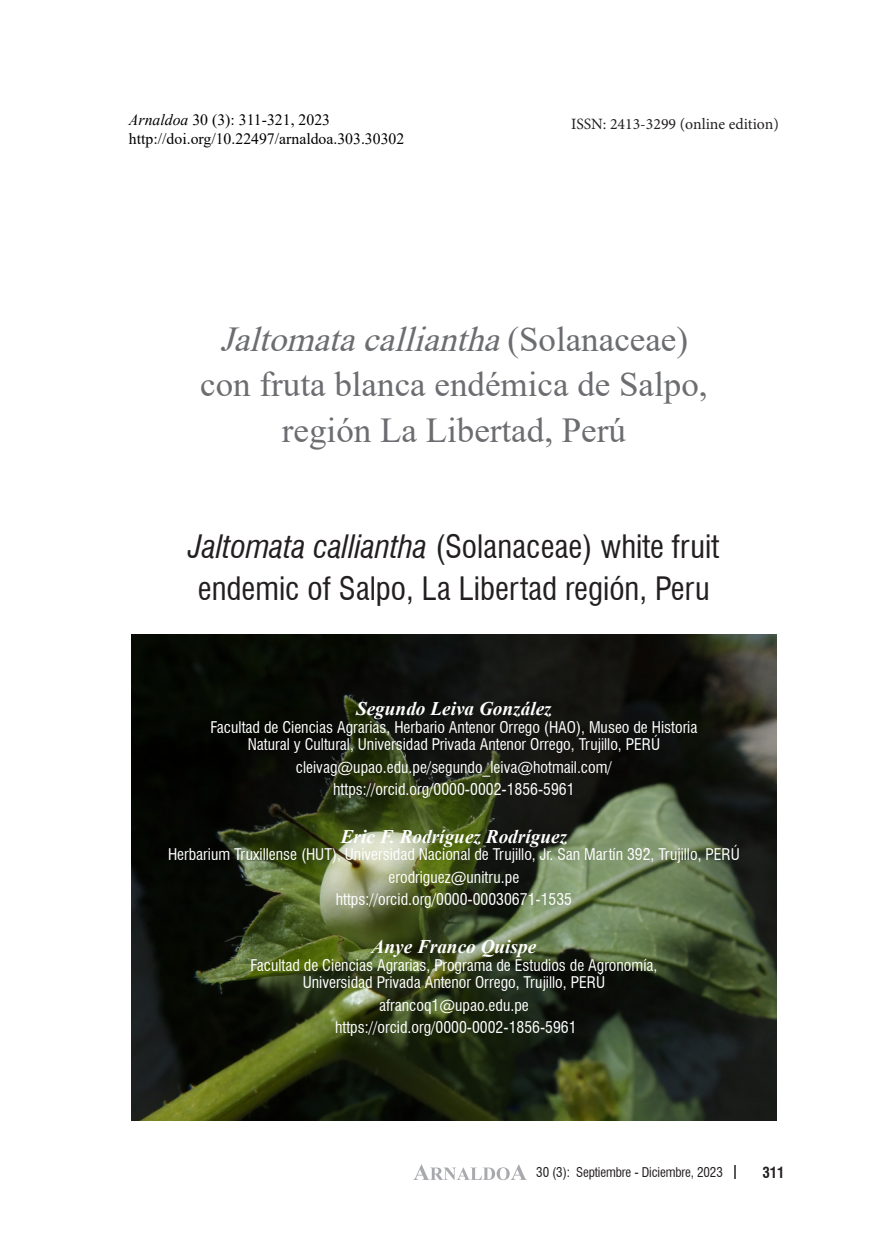
<style>
.page{position:relative;width:893px;height:1241px;background:#fff}
.page>*{position:absolute;margin:0;border:0;box-sizing:border-box;transform-origin:0 0}
.titulo_español{font:35px/45.5px "Times New Roman";color:#6c6d70;text-align:center}
.titulo_INGLES{font:condensed 31.5px/42px "Swiss 721 BT";color:#231f20}
.autor{font:italic 700 19.25px "Times New Roman";color:#fff}
.filiación{font:condensed 15.75px/17.5px "Swiss 721 BT";color:#fff;text-align:center}
.autor-2{font:15.75px "Times New Roman";color:#000}
.autor-3{font:15.75px "Minion Pro";color:#231f20}
.t1{font:700 condensed 14.88px "Swiss 721 BT";color:#231f20}
.t2{font:condensed 13.12px "Swiss 721 BT";letter-spacing:-.01em;color:#231f20}
.s1{font-style:italic}
</style>
<div class="page">
<img style="left:131px;top:634px;width:646px;height:486px">
<svg style="left:414px;top:1164px;width:112px;height:15px"></svg>
<svg style="left:734px;top:1165px;width:2px;height:12px"></svg>
<p class="autor-2" style="left:129px;top:109px;width:203px"><span class="s1">Arnaldoa</span> 30 (3): 311-321, 2023</p>
<p class="autor-3" style="left:571px;top:115px;width:209px">ISSN: 2413-3299 (online edition)</p>
<p class="autor-2" style="left:129px;top:128px;width:277px">http://doi.org/10.22497/arnaldoa.303.30302</p>
<p class="titulo_español" style="left:200px;top:315px;width:509px"><span class="s1">Jaltomatacalliantha</span>( S o l a n a c e a e ) con fruta blanca endémica de Salpo, región La Libertad, Perú</p>
<p class="titulo_INGLES" style="left:189px;top:526px;width:532px"><span class="s1">Jaltomata calliantha</span> (Solanaceae) white fruit endemic of Salpo, La Libertad región, Peru</p>
<p class="autor" style="left:356px;top:695px;width:197px">Segundo Leiva González</p>
<p class="filiación" style="left:210px;top:718px;width:488px">Facultad de Ciencias Agrarias, Herbario Antenor Orrego (HAO), Museo de Historia<br>Natural y Cultural, Universidad Privada Antenor Orrego, Trujillo, PERÚ</p>
<p class="filiación" style="left:296px;top:758px;width:318px">cleivag@upao.edu.pe/segundo_leiva@hotmail.com/</p>
<p class="filiación" style="left:333px;top:780px;width:243px">https://orcid.org/0000-0002-1856-5961</p>
<p class="autor" style="left:341px;top:823px;width:228px">Eric F. Rodríguez Rodríguez</p>
<p class="filiación" style="left:168px;top:845px;width:573px">Herbarium Truxillense (HUT), Universidad Nacional de Trujillo, Jr. San Martín 392, Trujillo, PERÚ</p>
<p class="filiación" style="left:389px;top:868px;width:132px">erodriguez@unitru.pe</p>
<p class="filiación" style="left:336px;top:890px;width:238px">https://orcid.org/0000-00030671-1535</p>
<p class="autor" style="left:372px;top:933px;width:166px">Anye Franco Quispe</p>
<p class="filiación" style="left:250px;top:955px;width:408px">Facultad de Ciencias Agrarias, Programa de Estudios de Agronomía,<br>Universidad Privada Antenor Orrego, Trujillo, PERÚ</p>
<p class="filiación" style="left:379px;top:995px;width:151px">afrancoq1@upao.edu.pe</p>
<p class="filiación" style="left:335px;top:1018px;width:243px">https://orcid.org/0000-0002-1856-5961</p>
<p class="t2" style="left:536px;top:1164px;width:188px">30 (3): Septiembre - Diciembre, 2023</p>
<p class="t1" style="left:762px;top:1163px;width:24px">311</p>
</div>
